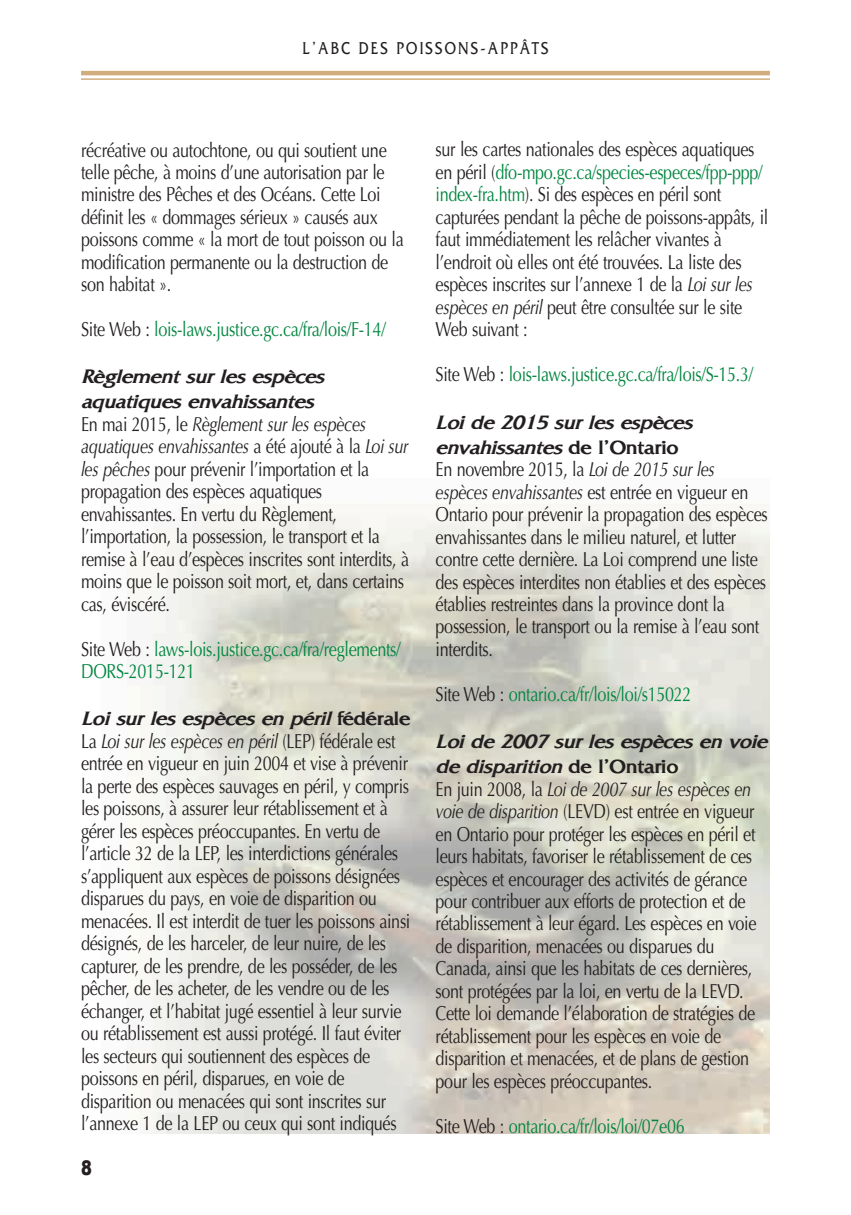
<style>
.page{position:relative;width:851px;height:1215px;background:#fff}
.page>*{position:absolute;margin:0;border:0;box-sizing:border-box;transform-origin:0 0}
.t1{font:20.25px/22.5px "Optima";letter-spacing:-.02em;color:#231f20;scale:.8 1}
.t2{font:20.25px/22.5px "Optima";letter-spacing:-.02em;color:#00863f;scale:.8 1}
.t3{font:italic 700 20.25px/24.8px "Fritz Quadrata";letter-spacing:-.02em;color:#231f20}
.t4{font:900 20.25px "Arial";color:#231f20;scale:.8 1}
.t5{font:18px "Friz Quadrata";letter-spacing:.15em;color:#231f20;scale:.8 1}
.s1{color:#231f20}
.s2{font-style:italic}
.s3{font-style:normal}
.s4{color:#00863f}
</style>
<div class="page">
<svg style="left:81px;top:75px;width:689px;height:1px"></svg>
<hr style="left:81px;top:71px;width:689px;height:4px;background:#d1ad7e">
<hr style="left:81px;top:78px;width:689px;height:2px;background:#d1ad7e">
<p class="t5" style="left:302px;top:38px;width:309px">L’ABC DES POISSONS-APPÂTS</p>
<p class="t1" style="left:81px;top:139px;width:405px">récréative ou autochtone, ou qui soutient une telle pêche, à moins d’une autorisation par le ministre des Pêches et des Océans. Cette Loi définit les « dommages sérieux » causés aux poissons comme « la mort de tout poisson ou la modification permanente ou la destruction de son habitat ».</p>
<p class="t2" style="left:81px;top:318px;width:382px"><span class="s1">Site Web :</span> lois-laws.justice.gc.ca/fra/lois/F-14/</p>
<p class="t3" style="left:81px;top:365px;width:245px">Règlement sur les espèces aquatiques envahissantes</p>
<p class="t1" style="left:81px;top:413px;width:411px">En mai 2015, le <span class="s2">Règlement sur les espèces aquatiques envahissantes</span> a été ajouté à la <span class="s2">Loi sur les pêches</span> pour prévenir l’importation et la propagation des espèces aquatiques envahissantes. En vertu du Règlement, l’importation, la possession, le transport et la remise à l’eau d’espèces inscrites sont interdits, à moins que le poisson soit mort, et, dans certains cas, éviscéré.</p>
<p class="t2" style="left:81px;top:638px;width:401px"><span class="s1">Site Web :</span> laws-lois.justice.gc.ca/fra/reglements/<br>DORS-2015-121</p>
<p class="t3" style="left:81px;top:707px;width:331px">Loi sur les espèces en péril <span class="s3">fédérale</span></p>
<p class="t1" style="left:81px;top:730px;width:413px">La <span class="s2">Loi sur les espèces en péril</span> (LEP) fédérale est entrée en vigueur en juin 2004 et vise à prévenir la perte des espèces sauvages en péril, y compris les poissons, à assurer leur rétablissement et à gérer les espèces préoccupantes. En vertu de l’article 32 de la LEP, les interdictions générales s’appliquent aux espèces de poissons désignées disparues du pays, en voie de disparition ou menacées. Il est interdit de tuer les poissons ainsi désignés, de les harceler, de leur nuire, de les capturer, de les prendre, de les posséder, de les pêcher, de les acheter, de les vendre ou de les échanger, et l’habitat jugé essentiel à leur survie ou rétablissement est aussi protégé. Il faut éviter les secteurs qui soutiennent des espèces de poissons en péril, disparues, en voie de disparition ou menacées qui sont inscrites sur l’annexe 1 de la LEP ou ceux qui sont indiqués</p>
<p class="t4" style="left:81px;top:1153px;width:15px">8</p>
<p class="t1" style="left:435px;top:139px;width:417px">sur les cartes nationales des espèces aquatiques en péril (<span class="s4">dfo-mpo.gc.ca/species-especes/fpp-ppp/ index-fra.htm</span>). Si des espèces en péril sont capturées pendant la pêche de poissons-appâts, il faut immédiatement les relâcher vivantes à l’endroit où elles ont été trouvées. La liste des espèces inscrites sur l’annexe 1 de la <span class="s2">Loi sur les espèces en péril</span> peut être consultée sur le site Web suivant :</p>
<p class="t2" style="left:435px;top:364px;width:398px"><span class="s1">Site Web :</span> lois-laws.justice.gc.ca/fra/lois/S-15.3/</p>
<p class="t3" style="left:435px;top:410px;width:258px">Loi de 2015 sur les espèces envahissantes <span class="s3">de l’Ontario</span></p>
<p class="t1" style="left:435px;top:458px;width:417px">En novembre 2015, la <span class="s2">Loi de 2015 sur les espèces envahissantes</span> est entrée en vigueur en Ontario pour prévenir la propagation des espèces envahissantes dans le milieu naturel, et lutter contre cette dernière. La Loi comprend une liste des espèces interdites non établies et des espèces établies restreintes dans la province dont la possession, le transport ou la remise à l’eau sont interdits.</p>
<p class="t2" style="left:435px;top:683px;width:321px"><span class="s1">Site Web :</span> ontario.ca/fr/lois/loi/s15022</p>
<p class="t3" style="left:435px;top:730px;width:333px">Loi de 2007 sur les espèces en voie de disparition <span class="s3">de l’Ontario</span></p>
<p class="t1" style="left:435px;top:778px;width:402px">En juin 2008, la <span class="s2">Loi de 2007 sur les espèces en voie de disparition</span> (LEVD) est entrée en vigueur en Ontario pour protéger les espèces en péril et leurs habitats, favoriser le rétablissement de ces espèces et encourager des activités de gérance pour contribuer aux efforts de protection et de rétablissement à leur égard. Les espèces en voie de disparition, menacées ou disparues du Canada, ainsi que les habitats de ces dernières, sont protégées par la loi, en vertu de la LEVD.<br>Cette loi demande l’élaboration de stratégies de rétablissement pour les espèces en voie de disparition et menacées, et de plans de gestion pour les espèces préoccupantes.</p>
<p class="t2" style="left:435px;top:1115px;width:313px"><span class="s1">Site Web :</span> ontario.ca/fr/lois/loi/07e06</p>
</div>
